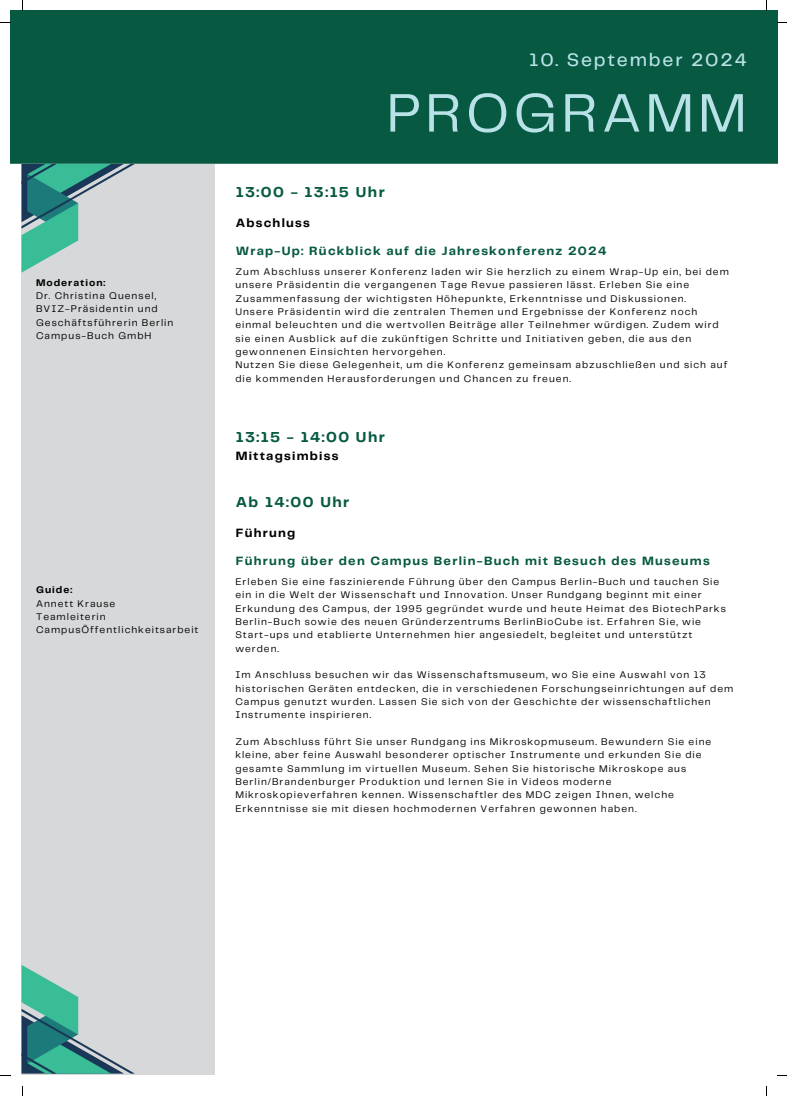
<style>
.page{position:relative;width:787px;height:1096px;background:#fff}
.page>*{position:absolute;margin:0;border:0;box-sizing:border-box;transform-origin:0 0}
.t1{font:56.25px "Telegraf";letter-spacing:.075em;color:#b8e2e7}
.t2{font:500 18.75px "Telegraf";letter-spacing:.1em;color:#b8e2e7}
.t3{font:700 15px "Telegraf";letter-spacing:.1em;color:#075941}
.t4{font:700 12.5px "Telegraf";letter-spacing:.1em;color:#075941}
.t5{font:700 12.5px "Telegraf";letter-spacing:.1em;color:#000}
.t6{font:10px/13.4px "Telegraf";letter-spacing:.1em;color:#000}
.t7{font:700 10px "Telegraf";letter-spacing:.1em;color:#000}
</style>
<div class="page">
<div style="left:22px;top:164px;width:193px;height:910px;background:#d7d8d9"></div>
<div style="left:10px;top:10px;width:767px;height:154px;background:#075941"></div>
<svg style="left:22px;top:164px;width:113px;height:108px"></svg>
<svg style="left:22px;top:965px;width:112px;height:108px"></svg>
<p class="t7" style="left:36px;top:275px;width:71px">Moderation:</p>
<p class="t6" style="left:36px;top:288px;width:139px">Dr. Christina Quensel,<br>BVIZ-Präsidentin und<br>Geschäftsführerin Berlin<br>Campus-Buch GmbH</p>
<p class="t7" style="left:36px;top:583px;width:38px">Guide:</p>
<p class="t6" style="left:36px;top:596px;width:164px">Annett Krause<br>Teamleiterin<br>CampusÖffentlichkeitsarbeit</p>
<h2 class="t2" style="left:529px;top:47px;width:219px">10. September 2024</h2>
<h1 class="t1" style="left:387px;top:75px;width:361px">PROGRAMM</h1>
<h3 class="t3" style="left:236px;top:182px;width:151px">13:00 - 13:15 Uhr</h3>
<p class="t5" style="left:236px;top:214px;width:76px">Abschluss</p>
<p class="t4" style="left:236px;top:243px;width:372px">Wrap-Up: Rückblick auf die Jahreskonferenz 2024</p>
<p class="t6" style="left:235px;top:265px;width:495px">Zum Abschluss unserer Konferenz laden wir Sie herzlich zu einem Wrap-Up ein, bei dem unsere Präsidentin die vergangenen Tage Revue passieren lässt. Erleben Sie eine Zusammenfassung der wichtigsten Höhepunkte, Erkenntnisse und Diskussionen.<br>Unsere Präsidentin wird die zentralen Themen und Ergebnisse der Konferenz noch einmal beleuchten und die wertvollen Beiträge aller Teilnehmer würdigen. Zudem wird sie einen Ausblick auf die zukünftigen Schritte und Initiativen geben, die aus den gewonnenen Einsichten hervorgehen.<br>Nutzen Sie diese Gelegenheit, um die Konferenz gemeinsam abzuschließen und sich auf die kommenden Herausforderungen und Chancen zu freuen.</p>
<h3 class="t3" style="left:236px;top:426px;width:151px">13:15 - 14:00 Uhr</h3>
<p class="t5" style="left:236px;top:447px;width:104px">Mittagsimbiss</p>
<h3 class="t3" style="left:236px;top:491px;width:115px">Ab 14:00 Uhr</h3>
<p class="t5" style="left:236px;top:524px;width:61px">Führung</p>
<p class="t6" style="left:235px;top:574px;width:492px">Erleben Sie eine faszinierende Führung über den Campus Berlin-Buch und tauchen Sie ein in die Welt der Wissenschaft und Innovation. Unser Rundgang beginnt mit einer Erkundung des Campus, der 1995 gegründet wurde und heute Heimat des BiotechParks Berlin-Buch sowie des neuen Gründerzentrums BerlinBioCube ist. Erfahren Sie, wie Start-ups und etablierte Unternehmen hier angesiedelt, begleitet und unterstützt werden.</p>
<p class="t6" style="left:235px;top:668px;width:499px">Im Anschluss besuchen wir das Wissenschaftsmuseum, wo Sie eine Auswahl von 13 historischen Geräten entdecken, die in verschiedenen Forschungseinrichtungen auf dem Campus genutzt wurden. Lassen Sie sich von der Geschichte der wissenschaftlichen Instrumente inspirieren.</p>
<p class="t6" style="left:235px;top:734px;width:477px">Zum Abschluss führt Sie unser Rundgang ins Mikroskopmuseum. Bewundern Sie eine kleine, aber feine Auswahl besonderer optischer Instrumente und erkunden Sie die gesamte Sammlung im virtuellen Museum. Sehen Sie historische Mikroskope aus Berlin/Brandenburger Produktion und lernen Sie in Videos moderne Mikroskopieverfahren kennen. Wissenschaftler des MDC zeigen Ihnen, welche Erkenntnisse sie mit diesen hochmodernen Verfahren gewonnen haben.</p>
<p class="t4" style="left:236px;top:552px;width:476px">Führung über den Campus Berlin-Buch mit Besuch des Museums</p>
</div>
